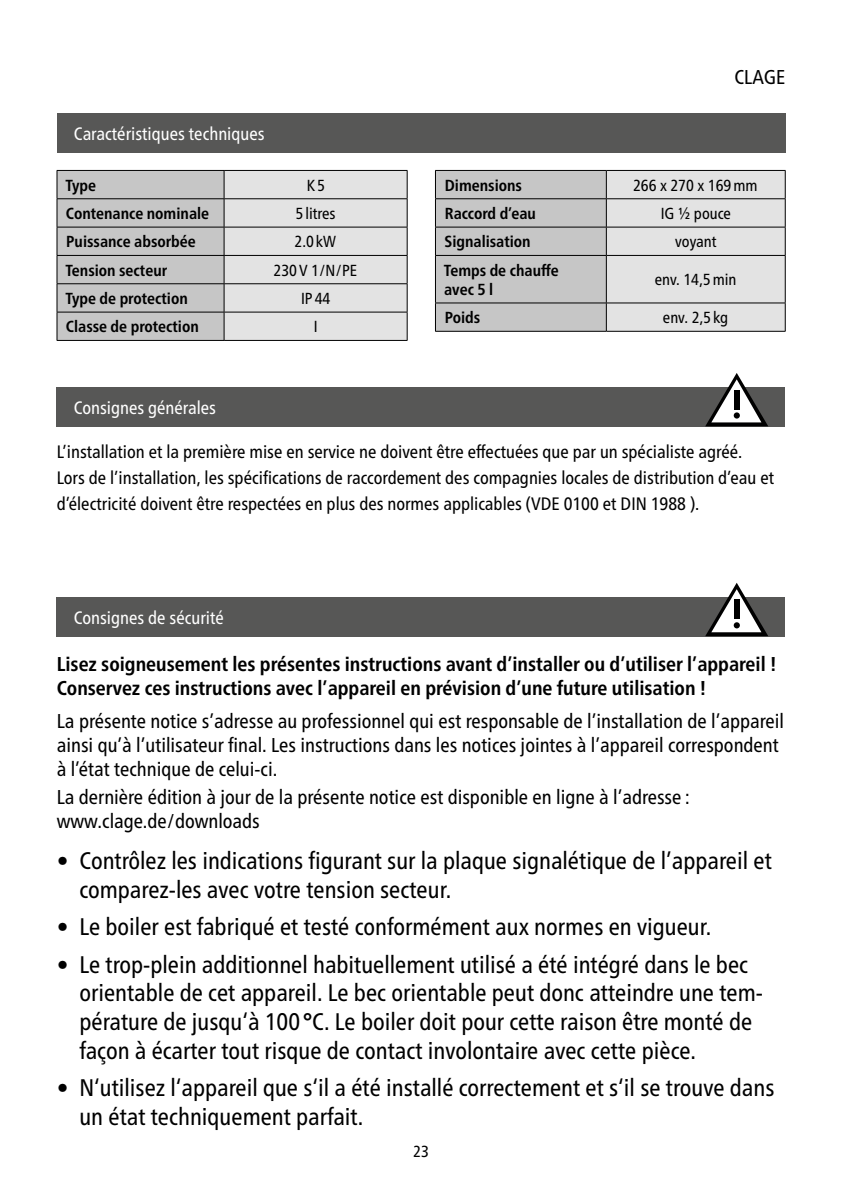
<style>
.page{position:relative;width:842px;height:1191px;background:#fff}
.page>*{position:absolute;margin:0;border:0;box-sizing:border-box;transform-origin:0 0}
.t1{font:condensed 24px/28.8px "Frutiger Neue LTW1 G";color:#000}
.t2{font:condensed 20px/24px "Frutiger Neue LTW1 G";color:#000}
.t3{font:700 condensed 20px/24px "Frutiger Neue LTW1 G";color:#000}
.t4{font:condensed 18px/26px "Frutiger Neue LTW1 G";color:#000}
.t5{font:condensed 18px "Frutiger Neue LTW1 G";color:#fff}
.t6{font:700 condensed 16px/19.2px "Frutiger Neue LTW1 G";color:#000}
.t7{font:condensed 16px "Frutiger Neue LTW1 G";color:#000}
</style>
<div class="page">
<div style="left:57px;top:387px;width:728px;height:40px;background:#575756"></div>
<svg style="left:705px;top:373px;width:63px;height:53px"></svg>
<div style="left:57px;top:597px;width:728px;height:39px;background:#575756"></div>
<div style="left:57px;top:113px;width:728px;height:40px;background:#575756"></div>
<svg style="left:57px;top:170px;width:351px;height:170px;background:#ccc"></svg>
<hr style="left:57px;top:340px;width:167px;height:1px;background:#000">
<hr style="left:224px;top:340px;width:183px;height:1px;background:#000">
<svg style="left:435px;top:170px;width:351px;height:161px;background:#ccc"></svg>
<hr style="left:435px;top:331px;width:171px;height:1px;background:#000">
<hr style="left:606px;top:331px;width:179px;height:1px;background:#000">
<svg style="left:705px;top:583px;width:63px;height:53px"></svg>
<p class="t5" style="left:74px;top:123px;width:192px">Caractéristiques techniques</p>
<p class="t6" style="left:65px;top:175px;width:32px">Type</p>
<p class="t7" style="left:307px;top:176px;width:20px">K5</p>
<p class="t6" style="left:66px;top:204px;width:145px">Contenance nominale</p>
<p class="t7" style="left:296px;top:204px;width:42px">5 litres</p>
<p class="t6" style="left:66px;top:232px;width:131px">Puissance absorbée</p>
<p class="t7" style="left:294px;top:232px;width:43px">2.0 kW</p>
<p class="t6" style="left:65px;top:260px;width:103px">Tension secteur</p>
<p class="t7" style="left:274px;top:261px;width:85px">230V 1/N/PE</p>
<p class="t6" style="left:65px;top:289px;width:124px">Type de protection</p>
<p class="t7" style="left:301px;top:289px;width:31px">IP 44</p>
<p class="t6" style="left:66px;top:317px;width:134px">Classe de protection</p>
<p class="t7" style="left:314px;top:317px;width:5px">I</p>
<p class="t2" style="left:734px;top:65px;width:52px">CLAGE</p>
<p class="t6" style="left:445px;top:175px;width:79px">Dimensions</p>
<p class="t7" style="left:633px;top:176px;width:126px">266 x 270 x 169mm</p>
<p class="t6" style="left:445px;top:204px;width:93px">Raccord d’eau</p>
<p class="t7" style="left:661px;top:204px;width:72px">IG ½ pouce</p>
<p class="t6" style="left:445px;top:232px;width:88px">Signalisation</p>
<p class="t7" style="left:675px;top:232px;width:43px">voyant</p>
<p class="t6" style="left:444px;top:260px;width:116px">Temps de chauffe avec 5 l</p>
<p class="t7" style="left:655px;top:270px;width:83px">env. 14,5min</p>
<p class="t6" style="left:445px;top:308px;width:37px">Poids</p>
<p class="t7" style="left:663px;top:308px;width:67px">env. 2,5 kg</p>
<p class="t5" style="left:74px;top:397px;width:144px">Consignes générales</p>
<p class="t4" style="left:57px;top:438px;width:719px">L’installation et la première mise en service ne doivent être effectuées que par un spécialiste agréé.<br>Lors de l’installation, les spécifications de raccordement des compagnies locales de distribution d’eau et d’électricité doivent être respectées en plus des normes applicables (VDE 0100 et DIN 1988 ).</p>
<p class="t5" style="left:74px;top:607px;width:152px">Consignes de sécurité</p>
<p class="t3" style="left:57px;top:652px;width:721px">Lisez soigneusement les présentes instructions avant d’installer ou d’utiliser l’appareil !<br>Conservez ces instructions avec l’appareil en prévision d’une future utilisation !</p>
<p class="t2" style="left:57px;top:708px;width:729px">La présente notice s’adresse au professionnel qui est responsable de l’installation de l’appareil ainsi qu’à l’utilisateur final. Les instructions dans les notices jointes à l’appareil correspondent à l’état technique de celui-ci.</p>
<p class="t2" style="left:57px;top:784px;width:635px">La dernière édition à jour de la présente notice est disponible en ligne à l’adresse : www.clage.de/downloads</p>
<p class="t1" style="left:79px;top:846px;width:694px;text-indent:-23px">• Contrôlez les indications figurant sur la plaque signalétique de l’appareil et comparez-les avec votre tension secteur.</p>
<p class="t1" style="left:57px;top:912px;width:656px">• Le boiler est fabriqué et testé conformément aux normes en vigueur.</p>
<p class="t1" style="left:79px;top:949px;width:685px;text-indent:-23px">• Le trop-plein additionnel habituellement utilisé a été intégré dans le bec orientable de cet appareil. Le bec orientable peut donc atteindre une tem&shy;pérature de jusqu‘à 100 °C. Le boiler doit pour cette raison être monté de façon à écarter tout risque de contact involontaire avec cette pièce.</p>
<p class="t1" style="left:79px;top:1073px;width:696px;text-indent:-23px">• N‘utilisez l‘appareil que s‘il a été installé correctement et s‘il se trouve dans un état techniquement parfait.</p>
<p class="t7" style="left:413px;top:1142px;width:17px">23</p>
</div>
